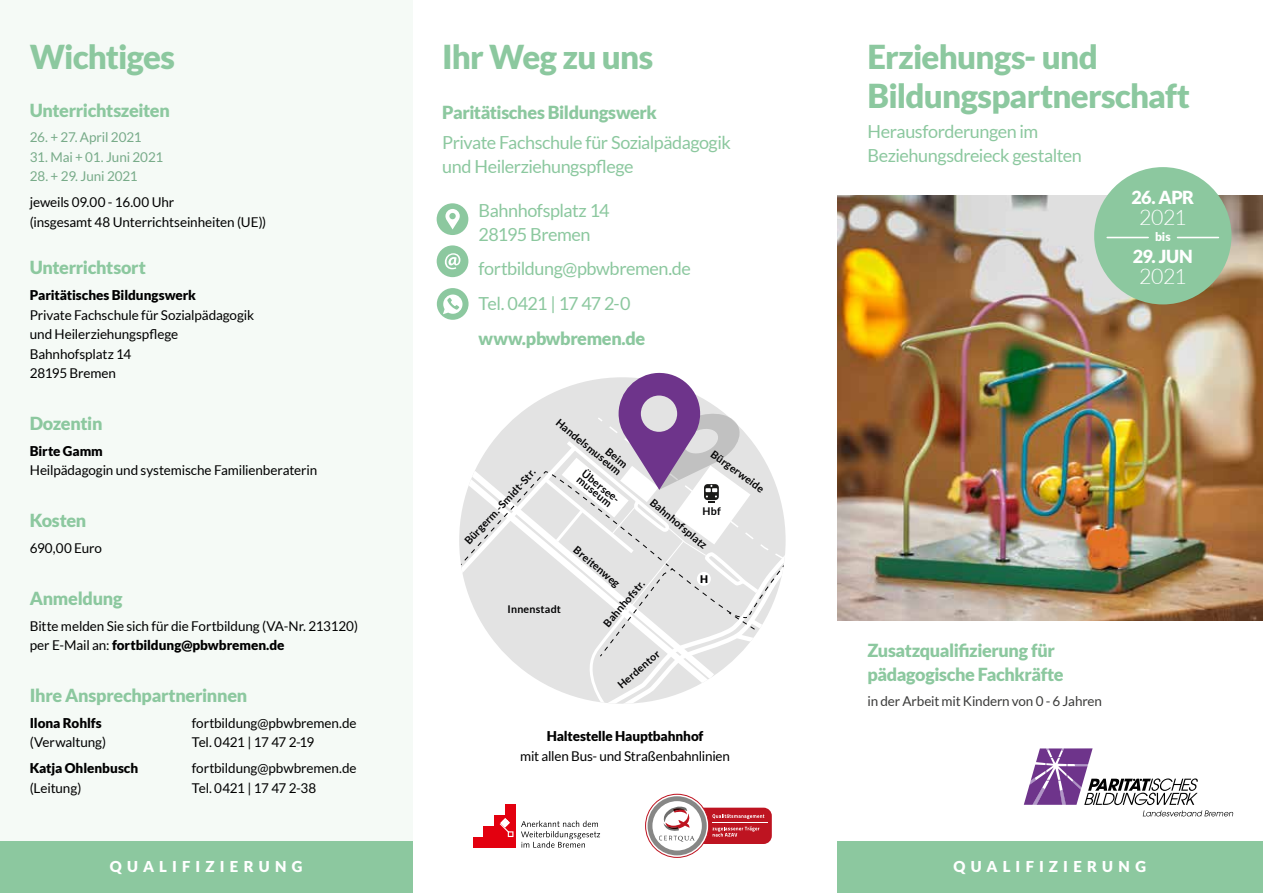
<style>
.page{position:relative;width:1263px;height:893px;background:#fff}
.page>*{position:absolute;margin:0;border:0;box-sizing:border-box;transform-origin:0 0}
.t1{font:900 33px/39px "Lato";letter-spacing:-.025em;color:#8cc89f}
.t2{font:300 21.3px "Lato";letter-spacing:-.025em;color:#fff}
.t3{font:18px/24px "Lato";letter-spacing:-.025em;color:#8cc89f}
.t4{font:900 18px/24px "Lato";letter-spacing:-.02em;color:#8cc89f}
.t5{font:900 18px "Lato";letter-spacing:-.025em;color:#fff}
.t6{font:900 15px "Lato";letter-spacing:.35em;color:#fff}
.t7{font:13.5px/19.5px "Lato";letter-spacing:-.01em;color:#000}
.t8{font:900 13.5px "Lato";letter-spacing:-.005em;color:#000}
.t9{font:13.5px "Lato";letter-spacing:-.01em;color:#78ab89}
.t10{font:13.5px "Lato";letter-spacing:-.01em;color:#3b3b3a}
.t11{font:13.5px "Lato";letter-spacing:-.035em;color:#000}
.t12{font:13.5px "Lato";letter-spacing:-.03em;color:#000}
.t13{font:900 12px "Lato";color:#fff}
.t14{font:700 10.65px/7.9px "Lato";letter-spacing:.02em;color:#030304}
.t15{font:900 10.5px "Lato";color:#030304}
.s1{font-weight:900}
</style>
<div class="page">
<img style="left:838px;top:196px;width:425px;height:425px">
<div style="left:0;top:0;width:412px;height:864px;background:#f5faf6"></div>
<div style="left:838px;top:842px;width:425px;height:51px;background:#8cc89f"></div>
<div style="left:0;top:842px;width:412px;height:51px;background:#8cc89f"></div>
<div style="left:437px;top:203px;width:31px;height:32px;background:#8cc89f;border-radius:50%"></div>
<svg style="left:445px;top:209px;width:15px;height:20px"></svg>
<div style="left:437px;top:245px;width:31px;height:32px;background:#8cc89f;border-radius:50%"></div>
<svg style="left:445px;top:253px;width:15px;height:16px"></svg>
<div style="left:437px;top:288px;width:32px;height:32px;background:#8cc89f;border-radius:50%"></div>
<svg style="left:443px;top:295px;width:19px;height:19px"></svg>
<svg style="left:459px;top:372px;width:327px;height:332px"></svg>
<svg style="left:1024px;top:748px;width:209px;height:68px"></svg>
<div style="left:1094px;top:167px;width:137px;height:137px;background:#8cc89f;border-radius:50%"></div>
<hr style="left:1107px;top:237px;width:41px;height:1px;background:#fff">
<hr style="left:1177px;top:237px;width:41px;height:1px;background:#fff">
<div style="left:505px;top:804px;width:11px;height:44px;background:#e3000f"></div>
<div style="left:483px;top:826px;width:22px;height:22px;background:#e3000f"></div>
<div style="left:494px;top:815px;width:11px;height:11px;background:#e3000f"></div>
<div style="left:472px;top:837px;width:11px;height:11px;background:#e3000f"></div>
<svg style="left:500px;top:818px;width:13px;height:19px"></svg>
<svg style="left:521px;top:821px;width:79px;height:27px"></svg>
<div style="left:657px;top:808px;width:115px;height:36px;background:#be1421;border-radius:8px"></div>
<hr style="left:712px;top:822px;width:55px;height:1px;background:#fff">
<svg style="left:645px;top:794px;width:119px;height:64px"></svg>
<h1 class="t1" style="left:30px;top:37px;width:147px">Wichtiges</h1>
<h3 class="t4" style="left:30px;top:98px;width:142px">Unterrichtszeiten</h3>
<p class="t9" style="left:30px;top:130px;width:113px">26. + 27. April 2021</p>
<p class="t9" style="left:30px;top:150px;width:135px">31. Mai + 01. Juni 2021</p>
<p class="t9" style="left:30px;top:169px;width:109px">28. + 29. Juni 2021</p>
<p class="t7" style="left:30px;top:193px;width:238px">jeweils 09.00 - 16.00 Uhr<br>(insgesamt 48 Unterrichtseinheiten (UE))</p>
<h3 class="t4" style="left:30px;top:255px;width:118px">Unterrichtsort</h3>
<p class="t8" style="left:30px;top:287px;width:168px">Paritätisches Bildungswerk</p>
<p class="t7" style="left:30px;top:305px;width:226px">Private Fachschule für Sozialpädagogik und Heilerziehungspflege<br>Bahnhofsplatz 14<br>28195 Bremen</p>
<h3 class="t4" style="left:30px;top:411px;width:74px">Dozentin</h3>
<p class="t8" style="left:30px;top:443px;width:75px">Birte Gamm</p>
<p class="t7" style="left:30px;top:461px;width:289px">Heilpädagogin und systemische Familienberaterin</p>
<h3 class="t4" style="left:30px;top:508px;width:58px">Kosten</h3>
<p class="t7" style="left:30px;top:538px;width:74px">690,00 Euro</p>
<h3 class="t4" style="left:30px;top:586px;width:94px">Anmeldung</h3>
<p class="t7" style="left:30px;top:616px;width:330px">Bitte melden Sie sich für die Fortbildung (VA-Nr. 213120) per E-Mail an: <span class="s1">fortbildung@pbwbremen.de</span></p>
<h3 class="t4" style="left:30px;top:683px;width:219px">Ihre Ansprechpartnerinnen</h3>
<p class="t8" style="left:30px;top:715px;width:74px">Ilona Rohlfs</p>
<p class="t7" style="left:192px;top:713px;width:166px">fortbildung@pbwbremen.de</p>
<p class="t7" style="left:30px;top:732px;width:78px">(Verwaltung)</p>
<p class="t11" style="left:192px;top:735px;width:124px">Tel. 0421 | 17 47 2-19</p>
<p class="t8" style="left:30px;top:760px;width:110px">Katja Ohlenbusch</p>
<p class="t7" style="left:192px;top:758px;width:166px">fortbildung@pbwbremen.de</p>
<p class="t7" style="left:30px;top:778px;width:53px">(Leitung)</p>
<p class="t12" style="left:192px;top:780px;width:126px">Tel. 0421 | 17 47 2-38</p>
<h1 class="t1" style="left:442px;top:37px;width:213px">Ihr Weg zu uns</h1>
<h3 class="t4" style="left:442px;top:100px;width:216px">Paritätisches Bildungswerk</h3>
<h3 class="t3" style="left:442px;top:131px;width:290px">Private Fachschule für Sozialpädagogik und Heilerziehungspflege</h3>
<h3 class="t3" style="left:479px;top:198px;width:132px">Bahnhofsplatz 14<br>28195 Bremen</h3>
<h3 class="t3" style="left:479px;top:251px;width:214px;line-height:34.7px">fortbildung@pbwbremen.de<br>Tel. 0421 | 17 47 2-0</h3>
<h3 class="t4" style="left:479px;top:326px;width:168px">www.pbwbremen.de</h3>
<p class="t14" style="left:567px;top:410px;width:83px;line-height:9.6px;text-align:right;rotate:40deg">Beim<br>Handelsmuseum</p>
<p class="t14" style="left:714px;top:449px;width:65px;rotate:36deg">Bürgerweide</p>
<p class="t14" style="left:586px;top:469px;width:47px;rotate:39deg">Übersee&shy;museum</p>
<p class="t14" style="left:463px;top:540px;width:100px;rotate:-47deg">Bürgerm.-Smidt-Str.</p>
<p class="t14" style="left:654px;top:498px;width:73px;rotate:40deg">Bahnhofsplatz</p>
<p class="t14" style="left:703px;top:507px;width:20px">Hbf</p>
<p class="t14" style="left:578px;top:545px;width:59px;rotate:40deg">Breitenweg</p>
<p class="t15" style="left:700px;top:573px;width:9px">H</p>
<p class="t14" style="left:602px;top:623px;width:59px;rotate:-50deg">Bahnhofstr.</p>
<p class="t14" style="left:616px;top:683px;width:53px;rotate:-41deg">Herdentor</p>
<p class="t14" style="left:508px;top:605px;width:55px">Innenstadt</p>
<p class="t8" style="left:547px;top:728px;width:158px">Haltestelle Hauptbahnhof</p>
<p class="t7" style="left:520px;top:746px;width:211px">mit allen Bus- und Straßenbahnlinien</p>
<h1 class="t1" style="left:867px;top:37px;width:324px">Erziehungs- und<br>Bildungspartnerschaft</h1>
<h3 class="t3" style="left:867px;top:120px;width:216px">Herausforderungen im<br>Beziehungsdreieck gestalten</h3>
<h3 class="t5" style="left:1131px;top:187px;width:64px">26. APR</h3>
<h2 class="t2" style="left:1139px;top:206px;width:49px">2021</h2>
<h3 class="t5" style="left:1133px;top:245px;width:61px">29. JUN</h3>
<h2 class="t2" style="left:1139px;top:264px;width:49px">2021</h2>
<p class="t13" style="left:1155px;top:230px;width:17px">bis</p>
<h3 class="t4" style="left:867px;top:638px;width:198px">Zusatzqualifizierung für pädagogische Fachkräfte</h3>
<p class="t10" style="left:867px;top:694px;width:236px">in der Arbeit mit Kindern von 0 - 6 Jahren</p>
<p class="t6" style="left:110px;top:858px;width:194px">QUALIFIZIERUNG</p>
<p class="t6" style="left:953px;top:858px;width:194px">QUALIFIZIERUNG</p>
</div>
